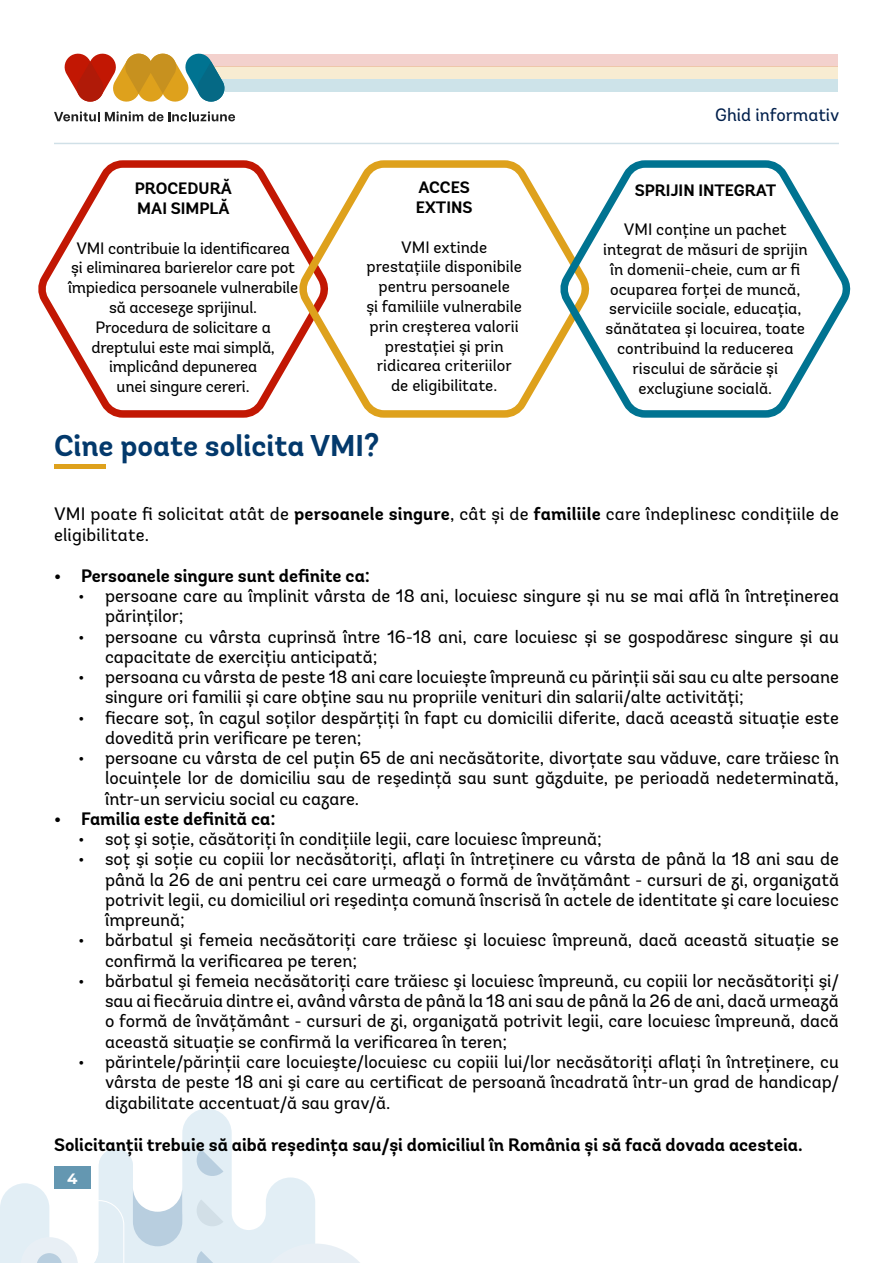
<style>
.page{position:relative;width:893px;height:1263px;background:#fff}
.page>*{position:absolute;margin:0;border:0;box-sizing:border-box;transform-origin:0 0}
.t1{font:700 30px "Andes";color:#03396c}
.t2{font:18px/20.2px "Andes";color:#000}
.t3{font:700 18px "Andes";color:#000}
.t4{font:18px "Andes";color:#011f4b}
.t5{font:16.5px/19.8px "Andes";color:#000;text-align:center}
.t6{font:700 16.5px/19.8px "Andes";color:#000}
.t7{font:700 15px "Montserrat";color:#fff}
.s1{font-weight:700}
</style>
<div class="page">
<svg style="left:0;top:1108px;width:360px;height:155px"></svg>
<div style="left:54px;top:1166px;width:36px;height:23px;background:#6497b1"></div>
<hr style="left:54px;top:143px;width:785px;height:1px;background:#6497b1">
<div style="left:198px;top:54px;width:640px;height:12px;background:#f3d1cd"></div>
<div style="left:198px;top:66px;width:640px;height:13px;background:#f8ecd2"></div>
<div style="left:198px;top:79px;width:640px;height:12px;background:#cde3e9"></div>
<svg style="left:54px;top:111px;width:181px;height:10px"></svg>
<svg style="left:64px;top:53px;width:162px;height:49px"></svg>
<hr style="left:54px;top:465px;width:52px;height:4px;background:#dea11c">
<svg style="left:38px;top:160px;width:254px;height:258px"></svg>
<svg style="left:292px;top:160px;width:261px;height:258px"></svg>
<svg style="left:553px;top:160px;width:298px;height:258px"></svg>
<p class="t6" style="left:135px;top:179px;width:98px">PROCEDURĂ<br>MAI SIMPLĂ</p>
<p class="t5" style="left:68px;top:238px;width:232px">VMI contribuie la identificarea<br>și eliminarea barierelor care pot împiedica persoanele vulnerabile să acceseze sprijinul.<br>Procedura de solicitare a dreptului este mai simplă, implicând depunerea<br>unei singure cereri.</p>
<p class="t6" style="left:416px;top:178px;width:58px">ACCES<br>EXTINS</p>
<p class="t5" style="left:366px;top:237px;width:157px">VMI extinde prestațiile disponibile pentru persoanele<br>și familiile vulnerabile prin creșterea valorii prestației și prin ridicarea criteriilor de eligibilitate.</p>
<h1 class="t1" style="left:54px;top:427px;width:327px">Cine poate solicita VMI?</h1>
<p class="t4" style="left:715px;top:104px;width:126px">Ghid informativ</p>
<p class="t6" style="left:635px;top:181px;width:143px">SPRIJIN INTEGRAT</p>
<p class="t5" style="left:603px;top:220px;width:206px">VMI conține un pachet integrat de măsuri de sprijin în domenii-cheie, cum ar fi ocuparea forței de muncă, serviciile sociale, educația, sănătatea și locuirea, toate contribuind la reducerea riscului de sărăcie și excluziune socială.</p>
<p class="t2" style="left:54px;top:504px;width:786px;line-height:20.7px">VMI poate fi solicitat atât de <span class="s1">persoanele singure</span>, cât și de <span class="s1">familiile</span> care îndeplinesc condițiile de eligibilitate.</p>
<p class="t3" style="left:54px;top:564px;width:318px">• Persoanele singure sunt definite ca:</p>
<p class="t2" style="left:105px;top:586px;width:735px;text-indent:-27px">• persoane care au împlinit vârsta de 18 ani, locuiesc singure și nu se mai află în întreținerea părinților;</p>
<p class="t2" style="left:105px;top:626px;width:735px;text-indent:-27px">• persoane cu vârsta cuprinsă între 16-18 ani, care locuiesc și se gospodăresc singure și au capacitate de exercițiu anticipată;</p>
<p class="t2" style="left:105px;top:667px;width:735px;text-indent:-27px">• persoana cu vârsta de peste 18 ani care locuiește împreună cu părinții săi sau cu alte persoane singure ori familii și care obține sau nu propriile venituri din salarii/alte activități;</p>
<p class="t2" style="left:105px;top:707px;width:735px;text-indent:-27px">• fiecare soţ, în cazul soţilor despărţiţi în fapt cu domicilii diferite, dacă această situaţie este dovedită prin verificare pe teren;</p>
<p class="t2" style="left:105px;top:748px;width:735px;text-align:justify;text-indent:-27px">• persoane cu vârsta de cel puţin 65 de ani necăsătorite, divorţate sau văduve, care trăiesc în locuinţele lor de domiciliu sau de reşedinţă sau sunt găzduite, pe perioadă nedeterminată, într-un serviciu social cu cazare.</p>
<p class="t3" style="left:54px;top:807px;width:223px">• Familia este definită ca:</p>
<p class="t2" style="left:78px;top:829px;width:525px">• soţ şi soţie, căsătoriţi în condiţiile legii, care locuiesc împreună;</p>
<p class="t2" style="left:105px;top:849px;width:735px;text-align:justify;text-indent:-27px">• soţ şi soţie cu copiii lor necăsătoriţi, aflaţi în întreţinere cu vârsta de până la 18 ani sau de până la 26 de ani pentru cei care urmează o formă de învăţământ - cursuri de zi, organizată potrivit legii, cu domiciliul ori reşedinţa comună înscrisă în actele de identitate şi care locuiesc împreună;</p>
<p class="t2" style="left:105px;top:930px;width:735px;text-indent:-27px">• bărbatul şi femeia necăsătoriţi care trăiesc şi locuiesc împreună, dacă această situaţie se confirmă la verificarea pe teren;</p>
<p class="t2" style="left:105px;top:971px;width:735px;text-align:justify;text-indent:-27px">• bărbatul şi femeia necăsătoriţi care trăiesc şi locuiesc împreună, cu copiii lor necăsătoriţi şi/ sau ai fiecăruia dintre ei, având vârsta de până la 18 ani sau de până la 26 de ani, dacă urmează o formă de învăţământ - cursuri de zi, organizată potrivit legii, care locuiesc împreună, dacă această situaţie se confirmă la verificarea în teren;</p>
<p class="t2" style="left:105px;top:1051px;width:735px;text-align:justify;text-indent:-27px">• părintele/părinţii care locuieşte/locuiesc cu copiii lui/lor necăsătoriţi aflaţi în întreţinere, cu vârsta de peste 18 ani şi care au certificat de persoană încadrată într-un grad de handicap/ dizabilitate accentuat/ă sau grav/ă.</p>
<p class="t3" style="left:54px;top:1133px;width:750px">Solicitanții trebuie să aibă reședința sau/și domiciliul în România și să facă dovada acesteia.</p>
<p class="t7" style="left:67px;top:1168px;width:12px">4</p>
</div>
